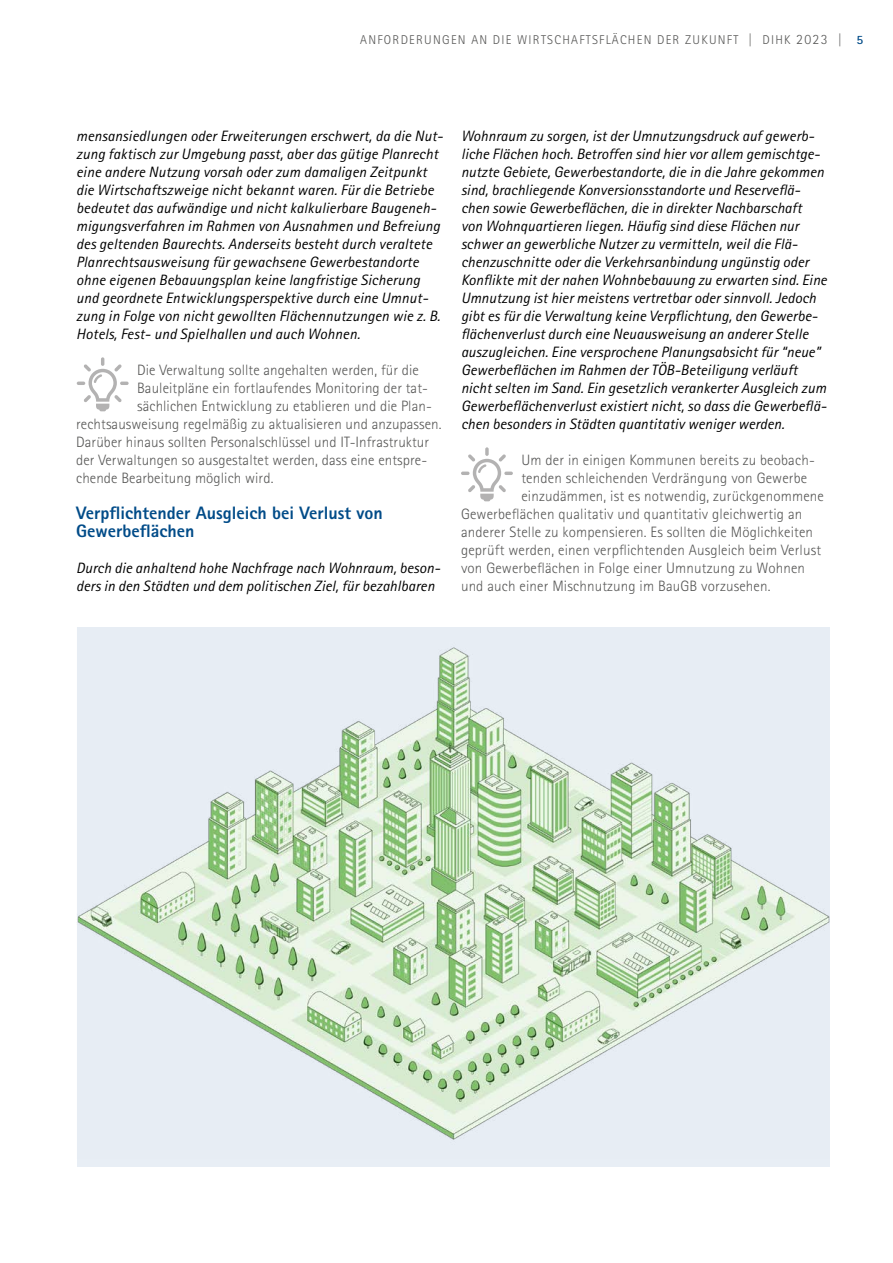
<style>
.page{position:relative;width:893px;height:1263px;background:#fff}
.page>*{position:absolute;margin:0;border:0;box-sizing:border-box;transform-origin:0 0}
.t1{font:800 18px/18px "Agfa Rotis Sans Serif";color:#004b88}
.t2{font:italic 15px/18px "Agfa Rotis Sans Serif";letter-spacing:.005em;color:#000}
.t3{font:300 15px "Agfa Rotis Sans Serif";letter-spacing:.01em;color:#575756}
.t4{font:300 12.75px "Agfa Rotis Sans Serif";letter-spacing:.1em;color:#575756}
.s1{font-size:14.25px}
.s2{font-weight:700;color:#004b88}
</style>
<div class="page">
<img style="left:77px;top:627px;width:752px;height:531px">
<svg style="left:77px;top:357px;width:52px;height:54px"></svg>
<svg style="left:461px;top:447px;width:52px;height:54px"></svg>
<p class="t4" style="left:360px;top:32px;width:504px">ANFORDERUNGEN AN DIE WIRTSCHAFTSFLÄCHEN DER ZUKUNFT | DIHK <span class="s1">2023</span> | <span class="s2">5</span></p>
<p class="t2" style="left:76px;top:127px;width:368px">mensansiedlungen oder Erweiterungen erschwert, da die Nut&shy;zung faktisch zur Umgebung passt, aber das gütige Planrecht eine andere Nutzung vorsah oder zum damaligen Zeitpunkt die Wirtschaftszweige nicht bekannt waren. Für die Betriebe bedeutet das aufwändige und nicht kalkulierbare Baugeneh&shy;migungsverfahren im Rahmen von Ausnahmen und Befreiung des geltenden Baurechts. Anderseits besteht durch veraltete Planrechtsausweisung für gewachsene Gewerbestandorte ohne eigenen Bebauungsplan keine langfristige Sicherung und geordnete Entwicklungsperspektive durch eine Umnut&shy;zung in Folge von nicht gewollten Flächennutzungen wie z. B.<br>Hotels, Fest- und Spielhallen und auch Wohnen.</p>
<p class="t3" style="left:137px;top:362px;width:283px">Die Verwaltung sollte angehalten werden, für die</p>
<p class="t3" style="left:137px;top:380px;width:292px">Bauleitpläne ein fortlaufendes Monitoring der tat-</p>
<p class="t3" style="left:137px;top:398px;width:296px">sächlichen Entwicklung zu etablieren und die Plan-</p>
<p class="t3" style="left:76px;top:416px;width:367px">rechtsausweisung regelmäßig zu aktualisieren und anzupassen.</p>
<p class="t3" style="left:76px;top:434px;width:355px">Darüber hinaus sollten Personalschlüssel und IT-Infrastruktur</p>
<p class="t3" style="left:76px;top:452px;width:352px">der Verwaltungen so ausgestaltet werden, dass eine entspre-</p>
<p class="t3" style="left:76px;top:470px;width:199px">chende Bearbeitung möglich wird.</p>
<h3 class="t1" style="left:76px;top:504px;width:308px">Verpflichtender Ausgleich bei Verlust von<br>Gewerbeflächen</h3>
<p class="t2" style="left:76px;top:559px;width:366px">Durch die anhaltend hohe Nachfrage nach Wohnraum, beson&shy;ders in den Städten und dem politischen Ziel, für bezahlbaren</p>
<p class="t2" style="left:461px;top:127px;width:367px">Wohnraum zu sorgen, ist der Umnutzungsdruck auf gewerb&shy;liche Flächen hoch. Betroffen sind hier vor allem gemischtge&shy;nutzte Gebiete, Gewerbestandorte, die in die Jahre gekommen sind, brachliegende Konversionsstandorte und Reserveflä&shy;chen sowie Gewerbeflächen, die in direkter Nachbarschaft<br>von Wohnquartieren liegen. Häufig sind diese Flächen nur schwer an gewerbliche Nutzer zu vermitteln, weil die Flä&shy;chenzuschnitte oder die Verkehrsanbindung ungünstig oder Konflikte mit der nahen Wohnbebauung zu erwarten sind. Eine Umnutzung ist hier meistens vertretbar oder sinnvoll. Jedoch gibt es für die Verwaltung keine Verpflichtung, den Gewerbe&shy;flächenverlust durch eine Neuausweisung an anderer Stelle auszugleichen. Eine versprochene Planungsabsicht für “neue” Gewerbeflächen im Rahmen der TÖB-Beteiligung verläuft nicht selten im Sand. Ein gesetzlich verankerter Ausgleich zum Gewerbeflächenverlust existiert nicht, so dass die Gewerbeflä&shy;chen besonders in Städten quantitativ weniger werden.</p>
<p class="t3" style="left:521px;top:452px;width:295px">Um der in einigen Kommunen bereits zu beobach-</p>
<p class="t3" style="left:521px;top:470px;width:287px">tenden schleichenden Verdrängung von Gewerbe</p>
<p class="t3" style="left:521px;top:488px;width:304px">einzudämmen, ist es notwendig, zurückgenommene</p>
<p class="t3" style="left:461px;top:506px;width:343px">Gewerbeflächen qualitativ und quantitativ gleichwertig an</p>
<p class="t3" style="left:461px;top:524px;width:354px">anderer Stelle zu kompensieren. Es sollten die Möglichkeiten</p>
<p class="t3" style="left:461px;top:542px;width:362px">geprüft werden, einen verpflichtenden Ausgleich beim Verlust</p>
<p class="t3" style="left:461px;top:560px;width:346px">von Gewerbeflächen in Folge einer Umnutzung zu Wohnen</p>
<p class="t3" style="left:461px;top:578px;width:311px">und auch einer Mischnutzung im BauGB vorzusehen.</p>
</div>
